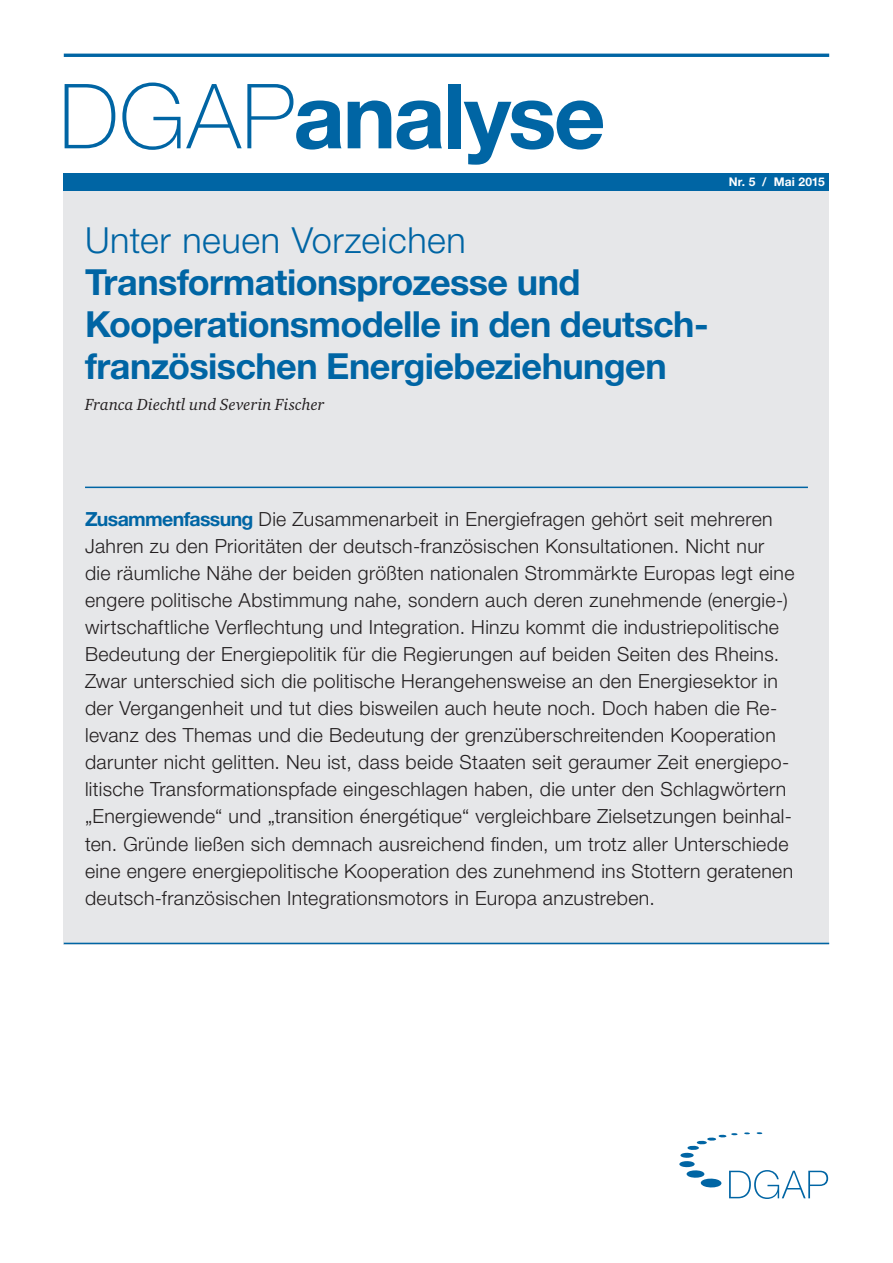
<style>
.page{position:relative;width:893px;height:1263px;background:#fff}
.page>*{position:absolute;margin:0;border:0;box-sizing:border-box;transform-origin:0 0}
.t1{font:700 90px "Helvetica Neue LT Pro";letter-spacing:-.025em;color:#0065a4}
.t2{font:700 36px/42px "Helvetica Neue LT Pro";letter-spacing:-.015em;color:#0065a4}
.t3{font:300 36px "Helvetica Neue LT Pro";letter-spacing:.015em;color:#0065a4}
.t4{font:300 19.5px/27px "Helvetica Neue LT Pro";letter-spacing:.02em;color:#231f20}
.t5{font:italic 16.5px "Charter ITC Pro";letter-spacing:.005em;color:#231f20}
.t6{font:700 12px "Helvetica Neue LT Pro";letter-spacing:.015em;color:#fff}
.s1{font-weight:100}
.s2{font-weight:700;color:#0065a4}
</style>
<div class="page">
<div style="left:64px;top:190px;width:765px;height:755px;background:#e6e7e9"></div>
<hr style="left:85px;top:487px;width:723px;height:1px;background:#0065a4">
<hr style="left:64px;top:943px;width:765px;height:1px;background:#0065a4">
<hr style="left:64px;top:54px;width:765px;height:3px;background:#0065a4">
<div style="left:64px;top:174px;width:765px;height:17px;background:#0065a4"></div>
<svg style="left:679px;top:1132px;width:149px;height:67px"></svg>
<h1 class="t1" style="left:59px;top:59px;width:548px"><span class="s1">DGAP</span>analyse</h1>
<h2 class="t3" style="left:85px;top:218px;width:382px">Unter neuen Vorzeichen</h2>
<h2 class="t2" style="left:85px;top:260px;width:625px">Transformationsprozesse und<br>Kooperationsmodelle in den deutsch&shy;französischen Energiebeziehungen</h2>
<p class="t5" style="left:85px;top:395px;width:241px">Franca Diechtl und Severin Fischer</p>
<p class="t6" style="left:729px;top:174px;width:98px">Nr. 5 / Mai 2015</p>
<p class="t4" style="left:85px;top:505px;width:711px"><span class="s2">Zusammenfassung</span> Die Zusammenarbeit in Energiefragen gehört seit mehreren Jahren zu den Prioritäten der deutsch-französischen Konsultationen. Nicht nur die räumliche Nähe der beiden größten nationalen Strommärkte Europas legt eine engere politische Abstimmung nahe, sondern auch deren zunehmende (energie-) wirtschaftliche Verflechtung und Integration. Hinzu kommt die industriepolitische Bedeutung der Energiepolitik für die Regierungen auf beiden Seiten des Rheins.<br>Zwar unterschied sich die politische Herangehensweise an den Energiesektor in der Vergangenheit und tut dies bisweilen auch heute noch. Doch haben die Re&shy;levanz des Themas und die Bedeutung der grenzüberschreitenden Kooperation darunter nicht gelitten. Neu ist, dass beide Staaten seit geraumer Zeit energiepo&shy;litische Transformationspfade eingeschlagen haben, die unter den Schlagwörtern „Energiewende“ und „transition énergétique“ vergleichbare Zielsetzungen beinhal&shy;ten. Gründe ließen sich demnach ausreichend finden, um trotz aller Unterschiede eine engere energiepolitische Kooperation des zunehmend ins Stottern geratenen deutsch-französischen Integrationsmotors in Europa anzustreben.</p>
</div>
